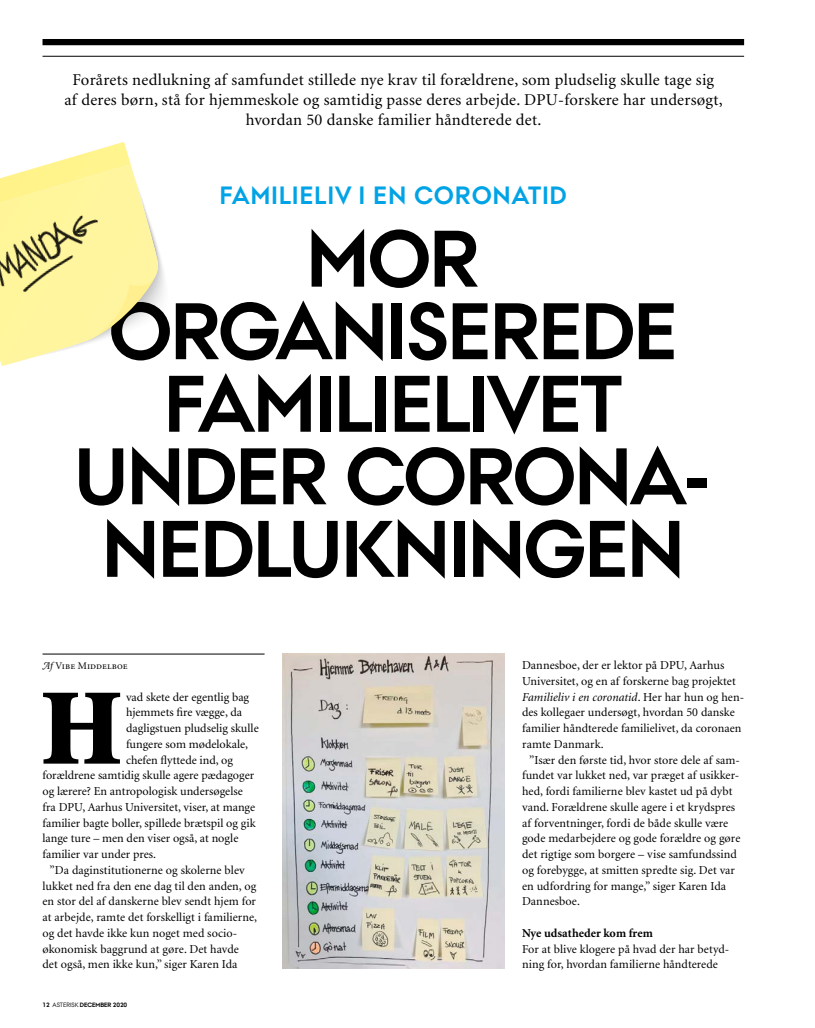
<style>
.page{position:relative;width:815px;height:1028px;background:#fff}
.page>*{position:absolute;margin:0;border:0;box-sizing:border-box;transform-origin:0 0}
.t1{font:900 109px "Minion";color:#000}
.t2{font:700 79.88px/72.5px "AU Passata";letter-spacing:-.01em;color:#000;text-align:center}
.t3{font:700 25px "AU Passata";letter-spacing:.05em;color:#00a3e5}
.t4{font:16.5px/20px "Minion";letter-spacing:.015em;color:#000;text-align:center}
.t5{font:12.12px/15.8px "Minion";letter-spacing:.005em;color:#000}
.t6{font:italic 12.12px "Minion";letter-spacing:.005em;color:#000}
.t7{font:700 12.12px "Minion";letter-spacing:.005em;color:#000}
.t8{font:10.25px "Minion Regular SC";letter-spacing:.005em;color:#000}
.t9{font:700 6.25px "AU Passata";color:#000}
.s1{font-family:"Minion Swash";font-style:italic}
.s2{font-family:"Minion";font-style:italic}
.s3{font-weight:400}
.s4{font-style:normal}
</style>
<div class="page">
<hr style="left:43px;top:654px;width:222px;height:1px;background:#000">
<div style="left:43px;top:39px;width:701px;height:6px;background:#000"></div>
<hr style="left:43px;top:56px;width:701px;height:1px;background:#000">
<img style="left:282px;top:653px;width:222px;height:315px">
<svg style="left:0;top:357px;width:34px;height:9px"></svg>
<svg style="left:0;top:142px;width:164px;height:215px"></svg>
<img style="left:0;top:193px;width:136px;height:124px">
<p class="t4" style="left:64px;top:70px;width:660px">Forårets nedlukning af samfundet stillede nye krav til forældrene, som pludselig skulle tage sig<br>af deres børn, stå for hjemmeskole og samtidig passe deres arbejde. DPU-forskere har undersøgt, hvordan 50 danske familier håndterede det.</p>
<h3 class="t3" style="left:220px;top:181px;width:348px">FAMILIELIV I EN CORONATID</h3>
<h2 class="t2" style="left:74px;top:223px;width:639px">MOR<br>ORGANISEREDE<br>FAMILIELIVET<br>UNDER CORONA-<br>NEDLUKNINGEN</h2>
<p class="t8" style="left:43px;top:660px;width:87px"><span class="s1">A</span><span class="s2">f</span> Vibe Middelboe</p>
<h1 class="t1" style="left:40px;top:673px;width:85px">H</h1>
<p class="t5" style="left:126px;top:689px;width:125px">vad skete der egentlig bag</p>
<p class="t5" style="left:126px;top:705px;width:118px">hjemmets fire vægge, da</p>
<p class="t5" style="left:126px;top:721px;width:134px">dagligstuen pludselig skulle</p>
<p class="t5" style="left:126px;top:736px;width:124px">fungere som mødelokale,</p>
<p class="t5" style="left:126px;top:752px;width:108px">chefen flyttede ind, og</p>
<p class="t5" style="left:43px;top:768px;width:213px">forældrene samtidig skulle agere pædagoger</p>
<p class="t5" style="left:43px;top:784px;width:202px">og lærere? En antropologisk undersøgelse</p>
<p class="t5" style="left:43px;top:799px;width:214px">fra DPU, Aarhus Universitet, viser, at mange</p>
<p class="t5" style="left:43px;top:815px;width:215px">familier bagte boller, spillede brætspil og gik</p>
<p class="t5" style="left:43px;top:831px;width:197px">lange ture – men den viser også, at nogle</p>
<p class="t5" style="left:43px;top:847px;width:115px">familier var under pres.</p>
<p class="t5" style="left:50px;top:862px;width:197px">”Da daginstitutionerne og skolerne blev</p>
<p class="t5" style="left:43px;top:878px;width:215px">lukket ned fra den ene dag til den anden, og</p>
<p class="t5" style="left:43px;top:894px;width:215px">en stor del af danskerne blev sendt hjem for</p>
<p class="t5" style="left:43px;top:910px;width:216px">at arbejde, ramte det forskelligt i familierne,</p>
<p class="t5" style="left:43px;top:925px;width:196px">og det havde ikke kun noget med socio-</p>
<p class="t5" style="left:43px;top:941px;width:198px">økonomisk baggrund at gøre. Det havde</p>
<p class="t5" style="left:43px;top:957px;width:197px">det også, men ikke kun,” siger Karen Ida</p>
<p class="t9" style="left:43px;top:1001px;width:86px">12 <span class="s3">ASTERISK</span> DECEMBER 2020</p>
<p class="t5" style="left:522px;top:658px;width:204px">Dannesboe, der er lektor på DPU, Aarhus</p>
<p class="t5" style="left:522px;top:673px;width:215px">Universitet, og en af forskerne bag projektet</p>
<p class="t6" style="left:522px;top:690px;width:224px">Familieliv i en coronatid<span class="s4">. Her har hun og hen-</span></p>
<p class="t5" style="left:522px;top:705px;width:214px">des kollegaer undersøgt, hvordan 50 danske</p>
<p class="t5" style="left:522px;top:721px;width:221px">familier håndterede familielivet, da coronaen</p>
<p class="t5" style="left:522px;top:736px;width:83px">ramte Danmark.</p>
<p class="t5" style="left:529px;top:752px;width:212px">”Især den første tid, hvor store dele af sam-</p>
<p class="t5" style="left:522px;top:768px;width:219px">fundet var lukket ned, var præget af usikker-</p>
<p class="t5" style="left:522px;top:784px;width:212px">hed, fordi familierne blev kastet ud på dybt</p>
<p class="t5" style="left:522px;top:799px;width:215px">vand. Forældrene skulle agere i et krydspres</p>
<p class="t5" style="left:522px;top:815px;width:208px">af forventninger, fordi de både skulle være</p>
<p class="t5" style="left:522px;top:831px;width:220px">gode medarbejdere og gode forældre og gøre</p>
<p class="t5" style="left:522px;top:847px;width:216px">det rigtige som borgere – vise samfundssind</p>
<p class="t5" style="left:522px;top:862px;width:215px">og forebygge, at smitten spredte sig. Det var</p>
<p class="t5" style="left:522px;top:878px;width:206px">en udfordring for mange,” siger Karen Ida</p>
<p class="t5" style="left:522px;top:894px;width:59px">Dannesboe.</p>
<p class="t7" style="left:522px;top:927px;width:132px">Nye udsatheder kom frem</p>
<p class="t5" style="left:522px;top:941px;width:209px">For at blive klogere på hvad der har betyd&shy;ning for, hvordan familierne håndterede</p>
</div>
